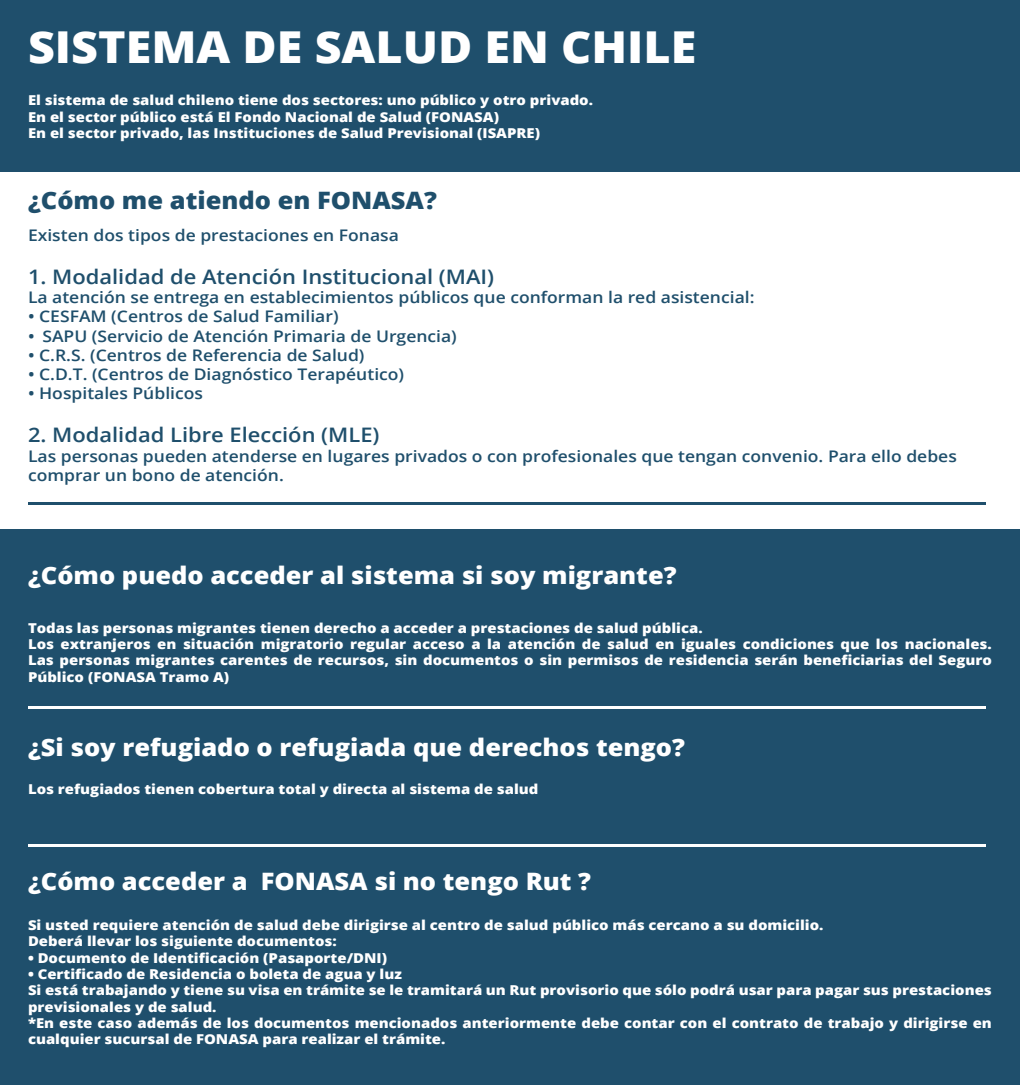
<style>
.page{position:relative;width:1020px;height:1085px;background:#fff}
.page>*{position:absolute;margin:0;border:0;box-sizing:border-box;transform-origin:0 0}
.t1{font:800 44px "Open Sans";color:#fff;scale:1.06 1}
.t2{font:800 24px "Open Sans";color:#fff;scale:1.06 1}
.t3{font:800 24px "Open Sans";color:#1f4f6c;scale:1.06 1}
.t4{font:600 20px "Open Sans";color:#1f4f6c;scale:1.1 1}
.t5{font:600 16px/19.2px "Open Sans";color:#1f4f6c;scale:1.1 1}
.t6{font:800 13.6px/16.3px "Open Sans";color:#fff;scale:1.1 1}
</style>
<div class="page">
<div style="left:0;top:0;width:1020px;height:172px;background:#1f4f6c"></div>
<div style="left:0;top:530px;width:1020px;height:555px;background:#1f4f6c"></div>
<hr style="left:28px;top:502px;width:958px;height:3px;background:#1f4f6c">
<hr style="left:28px;top:706px;width:958px;height:3px;background:#fff">
<hr style="left:28px;top:844px;width:958px;height:2px;background:#fff">
<h1 class="t1" style="left:28px;top:14px;width:632px">SISTEMA DE SALUD EN CHILE</h1>
<p class="t6" style="left:28px;top:91px;width:515px">El sistema de salud chileno tiene dos sectores: uno público y otro privado.<br>En el sector público está El Fondo Nacional de Salud (FONASA)<br>En el sector privado, las Instituciones de Salud Previsional (ISAPRE)</p>
<h2 class="t3" style="left:28px;top:182px;width:387px">¿Cómo me atiendo en FONASA?</h2>
<p class="t5" style="left:28px;top:225px;width:339px">Existen dos tipos de prestaciones en Fonasa</p>
<h3 class="t4" style="left:28px;top:263px;width:425px">1. Modalidad de Atención Institucional (MAI)</h3>
<p class="t5" style="left:28px;top:287px;width:662px">La atención se entrega en establecimientos públicos que conforman la red asistencial:</p>
<p class="t5" style="left:28px;top:307px;width:284px">• CESFAM (Centros de Salud Familiar)</p>
<p class="t5" style="left:28px;top:326px;width:391px">• SAPU (Servicio de Atención Primaria de Urgencia)</p>
<p class="t5" style="left:28px;top:345px;width:307px">• C.R.S. (Centros de Referencia de Salud)</p>
<p class="t5" style="left:28px;top:364px;width:343px">• C.D.T. (Centros de Diagnóstico Terapéutico)</p>
<p class="t5" style="left:28px;top:383px;width:161px">• Hospitales Públicos</p>
<h3 class="t4" style="left:28px;top:421px;width:321px">2. Modalidad Libre Elección (MLE)</h3>
<p class="t5" style="left:28px;top:446px;width:846px">Las personas pueden atenderse en lugares privados o con profesionales que tengan convenio. Para ello debes comprar un bono de atención.</p>
<h2 class="t2" style="left:28px;top:556px;width:613px">¿Cómo puedo acceder al sistema si soy migrante?</h2>
<p class="t6" style="left:28px;top:619px;width:878px">Todas las personas migrantes tienen derecho a acceder a prestaciones de salud pública.<br>Los extranjeros en situación migratorio regular acceso a la atención de salud en iguales condiciones que los nacionales.<br>Las personas migrantes carentes de recursos, sin documentos o sin permisos de residencia serán beneficiarias del Seguro Público (FONASA Tramo A)</p>
<h2 class="t2" style="left:28px;top:729px;width:621px">¿Si soy refugiado o refugiada que derechos tengo?</h2>
<p class="t6" style="left:28px;top:780px;width:466px">Los refugiados tienen cobertura total y directa al sistema de salud</p>
<h2 class="t2" style="left:28px;top:862px;width:533px">¿Cómo acceder a FONASA si no tengo Rut ?</h2>
<p class="t6" style="left:28px;top:916px;width:725px">Si usted requiere atención de salud debe dirigirse al centro de salud público más cercano a su domicilio.<br>Deberá llevar los siguiente documentos:</p>
<p class="t6" style="left:28px;top:949px;width:328px">• Documento de Identificación (Pasaporte/DNI)</p>
<p class="t6" style="left:28px;top:965px;width:878px">• Certificado de Residencia o boleta de agua y luz<br>Si está trabajando y tiene su visa en trámite se le tramitará un Rut provisorio que sólo podrá usar para pagar sus prestaciones previsionales y de salud.<br>*En este caso además de los documentos mencionados anteriormente debe contar con el contrato de trabajo y dirigirse en cualquier sucursal de FONASA para realizar el trámite.</p>
</div>
